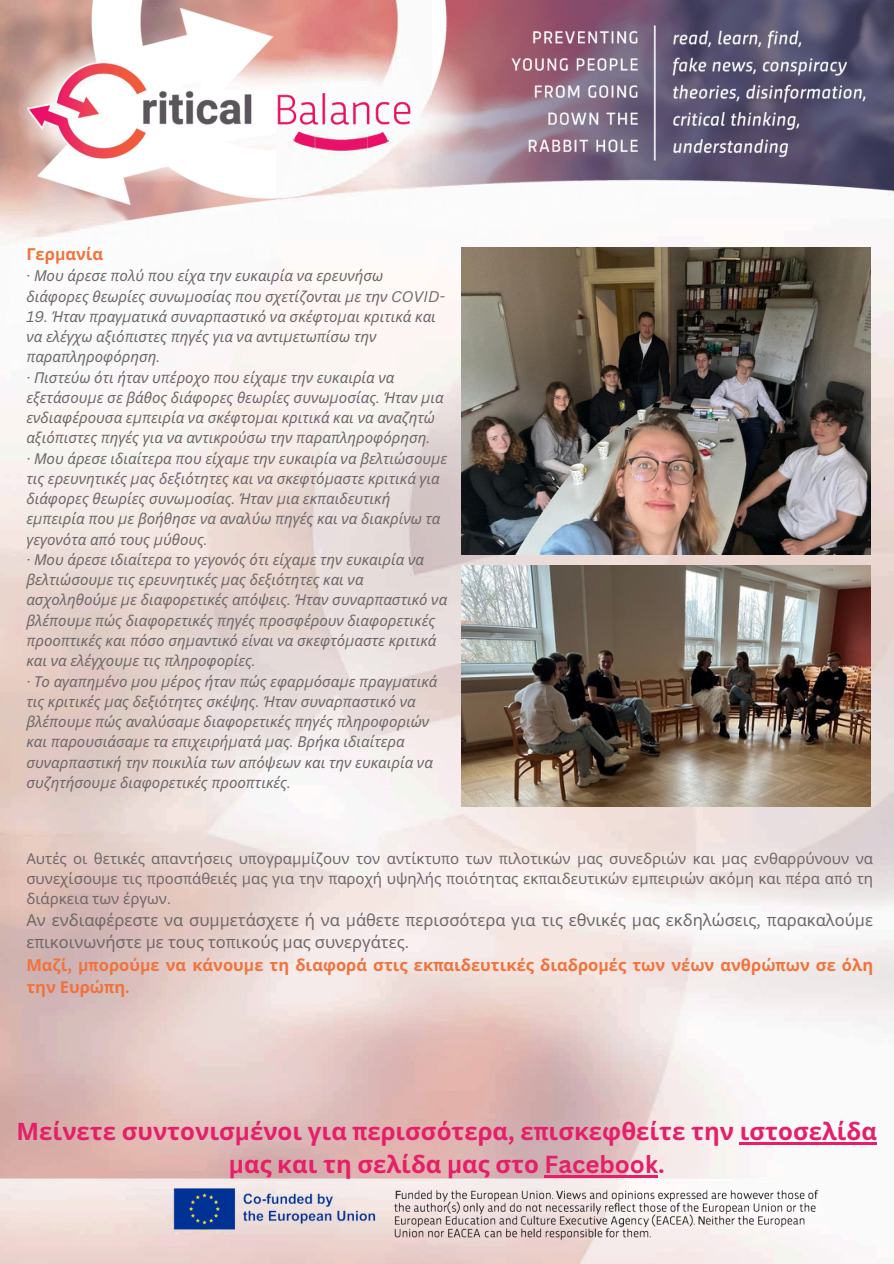
<style>
.page{position:relative;width:894px;height:1264px;background:#fff}
.page>*{position:absolute;margin:0;border:0;box-sizing:border-box;transform-origin:0 0}
.t1{font:700 24px/32.7px "Noto Sans";color:#e51f69;text-align:center}
.t2{font:16.5px/22.5px "Noto Sans";color:#6e6769}
.t3{font:700 16.5px "Noto Sans";color:#f0733c}
.t4{font:italic 15px/20.2px "Noto Sans";color:#6e6769}
.t5{font:15px/20.2px "Noto Sans";color:#6e6769}
.s1{font-family:"Canva Sans"}
.s2{font-family:"Canva Sans";font-style:normal}
.s3{font-weight:700;color:#f0733c}
.s4{font-family:"Canva Sans";font-weight:700;color:#f0733c}
</style>
<div class="page">
<img style="left:0;top:0;width:893px;height:1263px">
<img style="left:461px;top:247px;width:409px;height:307px">
<img style="left:461px;top:565px;width:409px;height:241px">
<hr style="left:739px;top:1142px;width:137px;height:2px;background:#e51f69">
<hr style="left:544px;top:1174px;width:113px;height:3px;background:#e51f69">
<p class="t3" style="left:26px;top:242px;width:78px">Γερ<span class="s1">μ</span>ανία</p>
<p class="t4" style="left:26px;top:265px;width:420px"><span class="s2">·</span> Μου άρεσε <span class="s1">π</span>ολύ <span class="s1">π</span>ου είχα την ευκαιρία να ερευνήσω διάφορες θεωρίες συνω<span class="s1">μ</span>οσίας <span class="s1">π</span>ου σχετίζονται <span class="s1">μ</span>ε την <span class="s1">COVID-</span></p>
<p class="t4" style="left:26px;top:306px;width:411px"><span class="s1">19.</span> Ήταν <span class="s1">π</span>ραγ<span class="s1">μ</span>ατικά συναρ<span class="s1">π</span>αστικό να σκέφτο<span class="s1">μ</span>αι κριτικά και να ελέγχω αξιό<span class="s1">π</span>ιστες <span class="s1">π</span>ηγές για να αντι<span class="s1">μ</span>ετω<span class="s1">π</span>ίσω την</p>
<p class="t4" style="left:26px;top:346px;width:419px"><span class="s1">π</span>αρα<span class="s1">π</span>ληροφόρηση<span class="s1">.<br>·</span> Πιστεύω ότι ήταν υ<span class="s1">π</span>έροχο <span class="s1">π</span>ου είχα<span class="s1">μ</span>ε την ευκαιρία να εξετάσου<span class="s1">μ</span>ε σε βάθος διάφορες θεωρίες συνω<span class="s1">μ</span>οσίας<span class="s1">.</span> Ήταν <span class="s1">μ</span>ια ενδιαφέρουσα ε<span class="s1">μπ</span>ειρία να σκέφτο<span class="s1">μ</span>αι κριτικά και να αναζητώ αξιό<span class="s1">π</span>ιστες <span class="s1">π</span>ηγές για να αντικρούσω την <span class="s1">π</span>αρα<span class="s1">π</span>ληροφόρηση<span class="s1">.</span></p>
<p class="t4" style="left:26px;top:447px;width:422px"><span class="s1">·</span> Μου άρεσε ιδιαίτερα <span class="s1">π</span>ου είχα<span class="s1">μ</span>ε την ευκαιρία να βελτιώσου<span class="s1">μ</span>ε τις ερευνητικές <span class="s1">μ</span>ας δεξιότητες και να σκεφτό<span class="s1">μ</span>αστε κριτικά για διάφορες θεωρίες συνω<span class="s1">μ</span>οσίας<span class="s1">.</span> Ήταν <span class="s1">μ</span>ια εκ<span class="s1">π</span>αιδευτική</p>
<p class="t4" style="left:26px;top:508px;width:415px">ε<span class="s1">μπ</span>ειρία <span class="s1">π</span>ου <span class="s1">μ</span>ε βοήθησε να αναλύω <span class="s1">π</span>ηγές και να διακρίνω τα γεγονότα α<span class="s1">π</span>ό τους <span class="s1">μ</span>ύθους<span class="s1">.<br>·</span> Μου άρεσε ιδιαίτερα το γεγονός ότι είχα<span class="s1">μ</span>ε την ευκαιρία να βελτιώσου<span class="s1">μ</span>ε τις ερευνητικές <span class="s1">μ</span>ας δεξιότητες και να</p>
<p class="t4" style="left:26px;top:589px;width:422px">ασχοληθού<span class="s1">μ</span>ε <span class="s1">μ</span>ε διαφορετικές α<span class="s1">π</span>όψεις<span class="s1">.</span> Ήταν συναρ<span class="s1">π</span>αστικό να βλέ<span class="s1">π</span>ου<span class="s1">μ</span>ε <span class="s1">π</span>ώς διαφορετικές <span class="s1">π</span>ηγές <span class="s1">π</span>ροσφέρουν διαφορετικές <span class="s1">π</span>ροο<span class="s1">π</span>τικές και <span class="s1">π</span>όσο ση<span class="s1">μ</span>αντικό είναι να σκεφτό<span class="s1">μ</span>αστε κριτικά και να ελέγχου<span class="s1">μ</span>ε τις <span class="s1">π</span>ληροφορίες<span class="s1">.<br>·</span> Το αγα<span class="s1">π</span>η<span class="s1">μ</span>ένο <span class="s1">μ</span>ου <span class="s1">μ</span>έρος ήταν <span class="s1">π</span>ώς εφαρ<span class="s1">μ</span>όσα<span class="s1">μ</span>ε <span class="s1">π</span>ραγ<span class="s1">μ</span>ατικά</p>
<p class="t4" style="left:26px;top:690px;width:408px">τις κριτικές <span class="s1">μ</span>ας δεξιότητες σκέψης<span class="s1">.</span> Ήταν συναρ<span class="s1">π</span>αστικό να βλέ<span class="s1">π</span>ου<span class="s1">μ</span>ε <span class="s1">π</span>ώς αναλύσα<span class="s1">μ</span>ε διαφορετικές <span class="s1">π</span>ηγές <span class="s1">π</span>ληροφοριών και <span class="s1">π</span>αρουσιάσα<span class="s1">μ</span>ε τα ε<span class="s1">π</span>ιχειρή<span class="s1">μ</span>ατά <span class="s1">μ</span>ας<span class="s1">.</span> Βρήκα ιδιαίτερα συναρ<span class="s1">π</span>αστική την <span class="s1">π</span>οικιλία των α<span class="s1">π</span>όψεων και την ευκαιρία να συζητήσου<span class="s1">μ</span>ε διαφορετικές <span class="s1">π</span>ροο<span class="s1">π</span>τικές<span class="s1">.</span></p>
<p class="t5" style="left:26px;top:847px;width:848px">Αυτές οι θετικές α<span class="s1">π</span>αντήσεις υ<span class="s1">π</span>ογρα<span class="s1">μμ</span>ίζουν τον αντίκτυ<span class="s1">π</span>ο των <span class="s1">π</span>ιλοτικών <span class="s1">μ</span>ας συνεδριών και <span class="s1">μ</span>ας ενθαρρύνουν να συνεχίσου<span class="s1">μ</span>ε τις <span class="s1">π</span>ροσ<span class="s1">π</span>άθειές <span class="s1">μ</span>ας για την <span class="s1">π</span>αροχή υψηλής <span class="s1">π</span>οιότητας εκ<span class="s1">π</span>αιδευτικών ε<span class="s1">μπ</span>ειριών ακό<span class="s1">μ</span>η και <span class="s1">π</span>έρα α<span class="s1">π</span>ό τη</p>
<h1 class="t5" style="left:26px;top:888px;width:146px">διάρκεια των έργων<span class="s1">.</span></h1>
<h1 class="t2" style="left:26px;top:908px;width:848px">Αν ενδιαφέρεστε να συ<span class="s1">μμ</span>ετάσχετε ή να <span class="s1">μ</span>άθετε <span class="s1">π</span>ερισσότερα για τις εθνικές <span class="s1">μ</span>ας εκδηλώσεις<span class="s1">, π</span>αρακαλού<span class="s1">μ</span>ε ε<span class="s1">π</span>ικοινωνήστε <span class="s1">μ</span>ε τους το<span class="s1">π</span>ικούς <span class="s1">μ</span>ας συνεργάτες<span class="s1">.<br></span><span class="s3">Μαζί</span><span class="s4">, μπ</span><span class="s3">ορού</span><span class="s4">μ</span><span class="s3">ε να κάνου</span><span class="s4">μ</span><span class="s3">ε τη διαφορά στις εκ</span><span class="s4">π</span><span class="s3">αιδευτικές διαδρο</span><span class="s4">μ</span><span class="s3">ές των νέων ανθρώ</span><span class="s4">π</span><span class="s3">ων σε όλη την Ευρώ</span><span class="s4">π</span><span class="s3">η</span><span class="s4">.</span></h1>
<p class="t1" style="left:17px;top:1114px;width:861px">Μείνετε συντονισ<span class="s1">μ</span>ένοι για <span class="s1">π</span>ερισσότερα<span class="s1">,</span> ε<span class="s1">π</span>ισκεφθείτε την ιστοσελίδα <span class="s1">μ</span>ας και τη σελίδα <span class="s1">μ</span>ας στο <span class="s1">Facebook.</span></p>
</div>
